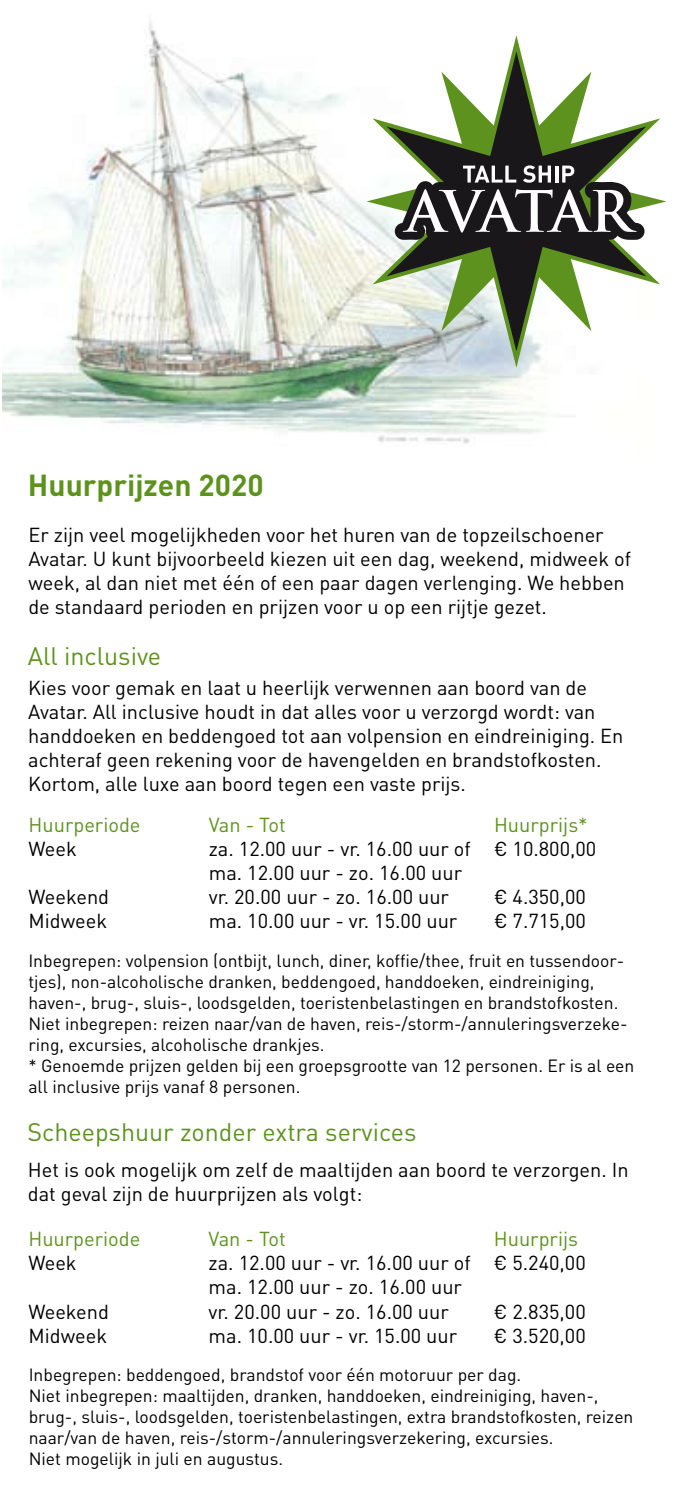
<style>
.page{position:relative;width:681px;height:1489px;background:#fff}
.page>*{position:absolute;margin:0;border:0;box-sizing:border-box;transform-origin:0 0}
.t1{font:700 30px "DINOT";color:#5d921e}
.t2{font:25px "DINOT";color:#5d921e}
.t3{font:20px/24px "DINOT";color:#000}
.t4{font:20px "DINOT";color:#5d921e}
.t5{font:17.5px/21px "DINOT";color:#000}
</style>
<div class="page">
<img style="left:3px;top:21px;width:544px;height:423px">
<svg style="left:366px;top:35px;width:300px;height:332px"></svg>
<svg style="left:386px;top:52px;width:260px;height:299px"></svg>
<svg style="left:402px;top:189px;width:234px;height:44px"></svg>
<svg style="left:463px;top:166px;width:53px;height:16px"></svg>
<svg style="left:523px;top:165px;width:27px;height:18px"></svg>
<svg style="left:554px;top:166px;width:4px;height:16px"></svg>
<svg style="left:562px;top:166px;width:12px;height:16px"></svg>
<h1 class="t1" style="left:28px;top:464px;width:237px">Huurprijzen 2020</h1>
<p class="t3" style="left:28px;top:522px;width:604px">Er zijn veel mogelijkheden voor het huren van de topzeilschoener Avatar. U kunt bijvoorbeeld kiezen uit een dag, weekend, midweek of week, al dan niet met één of een paar dagen verlenging. We hebben de standaard perioden en prijzen voor u op een rijtje gezet.</p>
<p class="t2" style="left:28px;top:639px;width:135px">All inclusive</p>
<p class="t3" style="left:28px;top:675px;width:596px">Kies voor gemak en laat u heerlijk verwennen aan boord van de Avatar. All inclusive houdt in dat alles voor u verzorgd wordt: van handdoeken en beddengoed tot aan volpension en eindreiniging. En achteraf geen rekening voor de havengelden en brandstofkosten.<br>Kortom, alle luxe aan boord tegen een vaste prijs.</p>
<p class="t4" style="left:29px;top:811px;width:113px">Huurperiode</p>
<p class="t4" style="left:209px;top:811px;width:79px">Van - Tot</p>
<p class="t4" style="left:494px;top:811px;width:95px">Huurprijs*</p>
<p class="t3" style="left:29px;top:835px;width:50px">Week</p>
<p class="t3" style="left:209px;top:835px;width:389px">za. 12.00 uur - vr. 16.00 uur of € 10.800,00 ma. 12.00 uur - zo. 16.00 uur</p>
<p class="t3" style="left:29px;top:883px;width:82px">Weekend</p>
<p class="t3" style="left:209px;top:883px;width:242px">vr. 20.00 uur - zo. 16.00 uur</p>
<p class="t3" style="left:494px;top:883px;width:93px">€ 4.350,00</p>
<p class="t3" style="left:29px;top:907px;width:80px">Midweek</p>
<p class="t3" style="left:209px;top:907px;width:250px">ma. 10.00 uur - vr. 15.00 uur</p>
<p class="t3" style="left:494px;top:907px;width:93px">€ 7.715,00</p>
<p class="t5" style="left:28px;top:949px;width:607px">Inbegrepen: volpension (ontbijt, lunch, diner, koffie/thee, fruit en tussendoor&shy;tjes), non-alcoholische dranken, beddengoed, handdoeken, eindreiniging, haven-, brug-, sluis-, loodsgelden, toeristenbelastingen en brandstofkosten.<br>Niet inbegrepen: reizen naar/van de haven, reis-/storm-/annuleringsverzeke&shy;ring, excursies, alcoholische drankjes.<br>* Genoemde prijzen gelden bij een groepsgrootte van 12 personen. Er is al een all inclusive prijs vanaf 8 personen.</p>
<p class="t2" style="left:27px;top:1114px;width:390px">Scheepshuur zonder extra services</p>
<p class="t3" style="left:28px;top:1156px;width:602px">Het is ook mogelijk om zelf de maaltijden aan boord te verzorgen. In dat geval zijn de huurprijzen als volgt:</p>
<p class="t4" style="left:28px;top:1225px;width:113px">Huurperiode</p>
<p class="t4" style="left:208px;top:1225px;width:79px">Van - Tot</p>
<p class="t4" style="left:493px;top:1225px;width:86px">Huurprijs</p>
<p class="t3" style="left:28px;top:1250px;width:50px">Week</p>
<p class="t3" style="left:208px;top:1250px;width:378px">za. 12.00 uur - vr. 16.00 uur of € 5.240,00 ma. 12.00 uur - zo. 16.00 uur</p>
<p class="t3" style="left:28px;top:1298px;width:82px">Weekend</p>
<p class="t3" style="left:208px;top:1298px;width:242px">vr. 20.00 uur - zo. 16.00 uur</p>
<p class="t3" style="left:493px;top:1298px;width:93px">€ 2.835,00</p>
<p class="t3" style="left:28px;top:1322px;width:80px">Midweek</p>
<p class="t3" style="left:208px;top:1322px;width:250px">ma. 10.00 uur - vr. 15.00 uur</p>
<p class="t3" style="left:493px;top:1322px;width:93px">€ 3.520,00</p>
<p class="t5" style="left:29px;top:1363px;width:606px">Inbegrepen: beddengoed, brandstof voor één motoruur per dag.<br>Niet inbegrepen: maaltijden, dranken, handdoeken, eindreiniging, haven-, brug-, sluis-, loodsgelden, toeristenbelastingen, extra brandstofkosten, reizen naar/van de haven, reis-/storm-/annuleringsverzekering, excursies.<br>Niet mogelijk in juli en augustus.</p>
</div>
